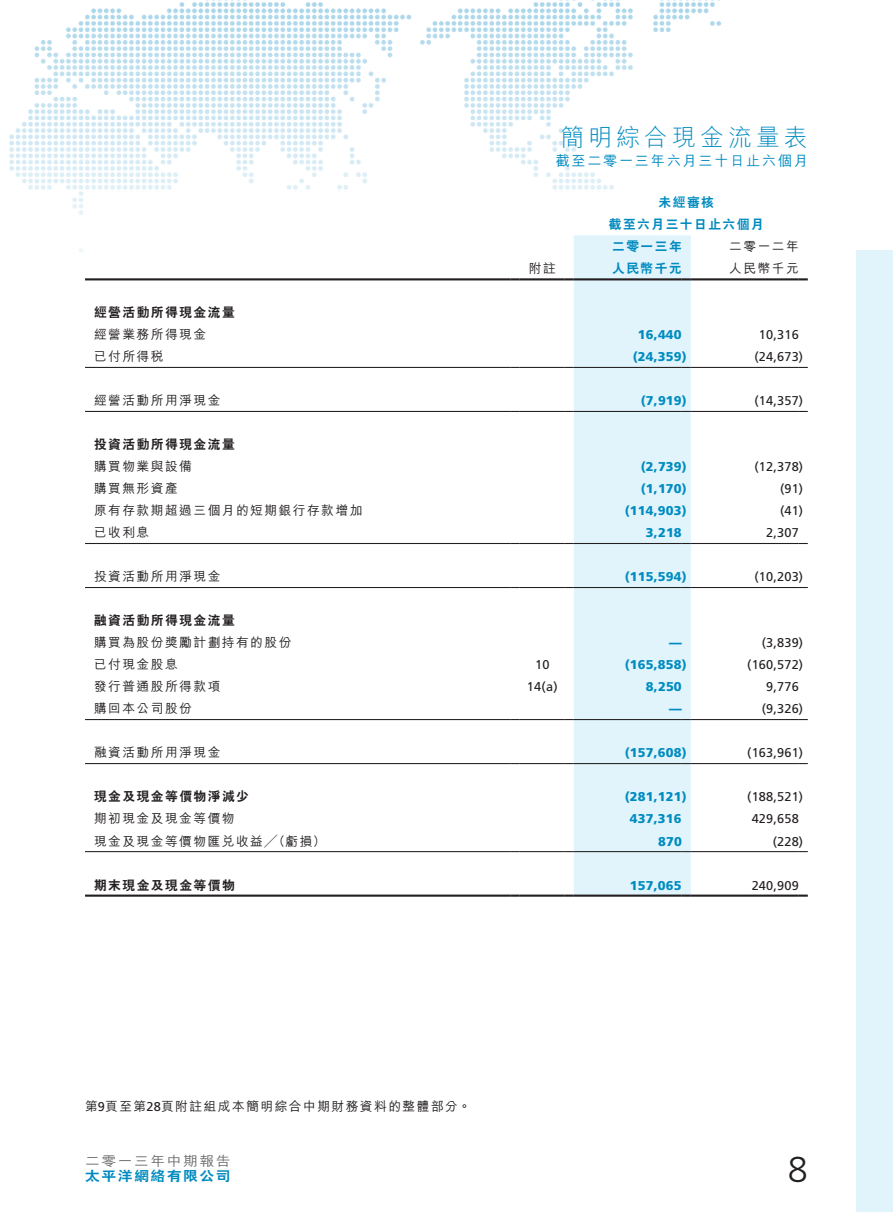
<style>
.page{position:relative;width:893px;height:1212px;background:#fff}
.page>*{position:absolute;margin:0;border:0;box-sizing:border-box;transform-origin:0 0}
.t1{font:300 36px "Frutiger LT Std";color:#231f20}
.t2{font:300 24px "M Hei HK";letter-spacing:.165em;color:#008bc0}
.t3{font:500 14.25px "M Hei HK";letter-spacing:.115em;color:#008bc0}
.t4{font:500 13.5px "M Hei HK";letter-spacing:.1em;color:#6c6d70;scale:1.1 1}
.t5{font:800 13.5px "C Hei 2 HK";letter-spacing:.1em;color:#008bc0;scale:1.1 1}
._29_Table_Stub__Note{font:500 12.75px "M Hei HK";letter-spacing:.115em;color:#231f20}
._02_Note_Text{font:12.75px "Frutiger LT Std";letter-spacing:.015em;color:#231f20}
._02_Note_Text-2{font:900 12.75px "Frutiger LT Std";letter-spacing:.015em;color:#008bc0}
._29_Table_Stub__Note-2{font:800 12.75px "C Hei 2 HK";letter-spacing:.115em;color:#231f20}
._25_P0__Note{font:500 12.75px "M Hei HK";letter-spacing:.115em;color:#231f20}
._02_Note_Text-3{font:800 12.75px "C Hei 2 HK";letter-spacing:.115em;color:#008bc0}
._02_Note_Text-4{font:500 12.75px "M Hei HK";letter-spacing:.115em;color:#231f20}
.s1{font-family:"Frutiger LT Std";font-weight:400}
</style>
<div class="page">
<img style="left:9px;top:0;width:848px;height:1212px">
<div style="left:857px;top:250px;width:36px;height:962px;background:#e1f4fc"></div>
<svg style="left:85px;top:191px;width:723px;height:703px"></svg>
<div style="left:574px;top:235px;width:117px;height:659px;background:#e1f4fc"></div>
<hr style="left:85px;top:278px;width:426px;height:2px;background:#231f20">
<svg style="left:511px;top:278px;width:9px;height:2px"></svg>
<hr style="left:520px;top:278px;width:45px;height:2px;background:#231f20">
<svg style="left:565px;top:278px;width:9px;height:2px"></svg>
<hr style="left:574px;top:278px;width:108px;height:2px;background:#231f20">
<svg style="left:682px;top:278px;width:9px;height:2px"></svg>
<hr style="left:691px;top:278px;width:108px;height:2px;background:#231f20">
<svg style="left:799px;top:278px;width:9px;height:2px"></svg>
<hr style="left:85px;top:894px;width:426px;height:3px;background:#231f20">
<svg style="left:511px;top:894px;width:9px;height:3px"></svg>
<hr style="left:520px;top:894px;width:45px;height:3px;background:#231f20">
<svg style="left:565px;top:894px;width:9px;height:3px"></svg>
<hr style="left:574px;top:894px;width:108px;height:3px;background:#231f20">
<svg style="left:682px;top:894px;width:9px;height:3px"></svg>
<hr style="left:691px;top:894px;width:108px;height:3px;background:#231f20">
<svg style="left:799px;top:894px;width:9px;height:3px"></svg>
<hr style="left:85px;top:367px;width:426px;height:1px;background:#231f20">
<hr style="left:520px;top:367px;width:45px;height:1px;background:#231f20">
<hr style="left:574px;top:367px;width:108px;height:1px;background:#231f20">
<hr style="left:691px;top:367px;width:108px;height:1px;background:#231f20">
<hr style="left:85px;top:411px;width:426px;height:1px;background:#231f20">
<hr style="left:520px;top:411px;width:45px;height:1px;background:#231f20">
<hr style="left:574px;top:411px;width:108px;height:1px;background:#231f20">
<hr style="left:691px;top:411px;width:108px;height:1px;background:#231f20">
<hr style="left:85px;top:543px;width:426px;height:1px;background:#231f20">
<hr style="left:520px;top:543px;width:45px;height:1px;background:#231f20">
<hr style="left:574px;top:543px;width:108px;height:1px;background:#231f20">
<hr style="left:691px;top:543px;width:108px;height:1px;background:#231f20">
<hr style="left:85px;top:587px;width:426px;height:1px;background:#231f20">
<hr style="left:520px;top:587px;width:45px;height:1px;background:#231f20">
<hr style="left:574px;top:587px;width:108px;height:1px;background:#231f20">
<hr style="left:691px;top:587px;width:108px;height:1px;background:#231f20">
<hr style="left:85px;top:719px;width:426px;height:1px;background:#231f20">
<hr style="left:520px;top:719px;width:45px;height:1px;background:#231f20">
<hr style="left:574px;top:719px;width:108px;height:1px;background:#231f20">
<hr style="left:691px;top:719px;width:108px;height:1px;background:#231f20">
<hr style="left:85px;top:763px;width:426px;height:1px;background:#231f20">
<hr style="left:520px;top:763px;width:45px;height:1px;background:#231f20">
<hr style="left:574px;top:763px;width:108px;height:1px;background:#231f20">
<hr style="left:691px;top:763px;width:108px;height:1px;background:#231f20">
<hr style="left:85px;top:851px;width:426px;height:1px;background:#231f20">
<hr style="left:520px;top:851px;width:45px;height:1px;background:#231f20">
<hr style="left:574px;top:851px;width:108px;height:1px;background:#231f20">
<hr style="left:691px;top:851px;width:108px;height:1px;background:#231f20">
<p class="t2" style="left:560px;top:120px;width:249px">簡明綜合現金流量表</p>
<p class="t3" style="left:556px;top:151px;width:254px">截至二零一三年六月三十日止六個月</p>
<p class="_02_Note_Text-3" style="left:659px;top:194px;width:57px">未經審核</p>
<p class="_02_Note_Text-3" style="left:609px;top:216px;width:156px">截至六月三十日止六個月</p>
<p class="_02_Note_Text-4" style="left:729px;top:237px;width:71px">二零一二年</p>
<p class="_02_Note_Text-3" style="left:612px;top:238px;width:71px">二零一三年</p>
<p class="_02_Note_Text-4" style="left:529px;top:259px;width:28px">附註</p>
<p class="_02_Note_Text-3" style="left:612px;top:260px;width:71px">人民幣千元</p>
<p class="_02_Note_Text-4" style="left:729px;top:259px;width:71px">人民幣千元</p>
<p class="_29_Table_Stub__Note-2" style="left:94px;top:304px;width:142px">經營活動所得現金流量</p>
<p class="_29_Table_Stub__Note" style="left:94px;top:325px;width:114px">經營業務所得現金</p>
<p class="_02_Note_Text-2" style="left:638px;top:327px;width:45px">16,440</p>
<p class="_02_Note_Text" style="left:759px;top:327px;width:41px">10,316</p>
<p class="_29_Table_Stub__Note" style="left:94px;top:347px;width:71px">已付所得稅</p>
<p class="_02_Note_Text-2" style="left:633px;top:349px;width:56px">)24,359(</p>
<p class="_02_Note_Text" style="left:754px;top:349px;width:50px">)24,673(</p>
<p class="_29_Table_Stub__Note" style="left:94px;top:391px;width:128px">經營活動所用淨現金</p>
<p class="_29_Table_Stub__Note-2" style="left:94px;top:436px;width:142px">投資活動所得現金流量</p>
<p class="_02_Note_Text-2" style="left:641px;top:393px;width:48px">)7,919(</p>
<p class="_02_Note_Text" style="left:754px;top:393px;width:50px">)14,357(</p>
<p class="_29_Table_Stub__Note" style="left:94px;top:457px;width:99px">購買物業與設備</p>
<p class="_02_Note_Text-2" style="left:641px;top:459px;width:48px">)2,739(</p>
<p class="_02_Note_Text" style="left:754px;top:459px;width:50px">)12,378(</p>
<p class="_29_Table_Stub__Note" style="left:94px;top:479px;width:85px">購買無形資產</p>
<p class="_02_Note_Text-2" style="left:641px;top:481px;width:48px">)1,170(</p>
<p class="_02_Note_Text" style="left:780px;top:481px;width:25px">)91(</p>
<p class="_29_Table_Stub__Note" style="left:94px;top:501px;width:270px">原有存款期超過三個月的短期銀行存款增加</p>
<p class="_02_Note_Text-2" style="left:625px;top:503px;width:64px">)114,903(</p>
<p class="_02_Note_Text" style="left:780px;top:503px;width:25px">)41(</p>
<p class="_29_Table_Stub__Note" style="left:94px;top:523px;width:57px">已收利息</p>
<p class="_02_Note_Text-2" style="left:646px;top:525px;width:37px">3,218</p>
<p class="_02_Note_Text" style="left:766px;top:525px;width:34px">2,307</p>
<p class="_29_Table_Stub__Note" style="left:94px;top:567px;width:128px">投資活動所用淨現金</p>
<p class="_29_Table_Stub__Note-2" style="left:94px;top:612px;width:142px">融資活動所得現金流量</p>
<p class="_02_Note_Text-2" style="left:625px;top:569px;width:64px">)115,594(</p>
<p class="_02_Note_Text" style="left:754px;top:569px;width:50px">)10,203(</p>
<p class="_29_Table_Stub__Note" style="left:94px;top:633px;width:199px">購買為股份獎勵計劃持有的股份</p>
<p class="_02_Note_Text-2" style="left:669px;top:635px;width:14px">—</p>
<p class="_02_Note_Text" style="left:762px;top:635px;width:43px">)3,839(</p>
<p class="_29_Table_Stub__Note" style="left:94px;top:655px;width:85px">已付現金股息</p>
<p class="_02_Note_Text" style="left:535px;top:657px;width:16px">10</p>
<p class="_02_Note_Text-2" style="left:625px;top:657px;width:64px">)165,858(</p>
<p class="_02_Note_Text" style="left:747px;top:657px;width:57px">)160,572(</p>
<p class="_29_Table_Stub__Note" style="left:94px;top:677px;width:128px">發行普通股所得款項</p>
<p class="_02_Note_Text" style="left:527px;top:679px;width:32px">1 4 (a(</p>
<p class="_02_Note_Text-2" style="left:646px;top:679px;width:37px">8,250</p>
<p class="_02_Note_Text" style="left:766px;top:679px;width:34px">9,776</p>
<p class="_29_Table_Stub__Note" style="left:94px;top:699px;width:99px">購回本公司股份</p>
<p class="_02_Note_Text-2" style="left:669px;top:701px;width:14px">—</p>
<p class="_02_Note_Text" style="left:762px;top:701px;width:43px">)9,326(</p>
<p class="_29_Table_Stub__Note" style="left:94px;top:743px;width:128px">融資活動所用淨現金</p>
<p class="_02_Note_Text-2" style="left:625px;top:745px;width:64px">)157,608(</p>
<p class="_02_Note_Text" style="left:747px;top:745px;width:57px">)163,961(</p>
<p class="_29_Table_Stub__Note-2" style="left:94px;top:788px;width:156px">現金及現金等價物淨減少</p>
<p class="_02_Note_Text-2" style="left:625px;top:789px;width:64px">)281,121(</p>
<p class="_02_Note_Text" style="left:747px;top:789px;width:57px">)188,521(</p>
<p class="_29_Table_Stub__Note" style="left:94px;top:809px;width:142px">期初現金及現金等價物</p>
<p class="_02_Note_Text-2" style="left:630px;top:811px;width:53px">437,316</p>
<p class="_02_Note_Text" style="left:752px;top:811px;width:49px">429,658</p>
<p class="_29_Table_Stub__Note" style="left:94px;top:831px;width:233px">現金及現金等價物匯兌收益╱（虧損(</p>
<p class="_02_Note_Text-2" style="left:658px;top:833px;width:25px">870</p>
<p class="_02_Note_Text" style="left:773px;top:833px;width:32px">)228(</p>
<p class="_29_Table_Stub__Note-2" style="left:94px;top:876px;width:142px">期末現金及現金等價物</p>
<p class="_02_Note_Text-2" style="left:630px;top:877px;width:53px">157,065</p>
<p class="_02_Note_Text" style="left:752px;top:877px;width:49px">240,909</p>
<p class="_25_P0__Note" style="left:85px;top:1097px;width:387px">第<span class="s1">9</span>頁至第<span class="s1">28</span>頁附註組成本簡明綜合中期財務資料的整體部分。</p>
<p class="t4" style="left:85px;top:1151px;width:134px">二零一三年中期報告</p>
<p class="t1" style="left:788px;top:1149px;width:22px">8</p>
<p class="t5" style="left:85px;top:1166px;width:134px">太平洋網絡有限公司</p>
</div>
